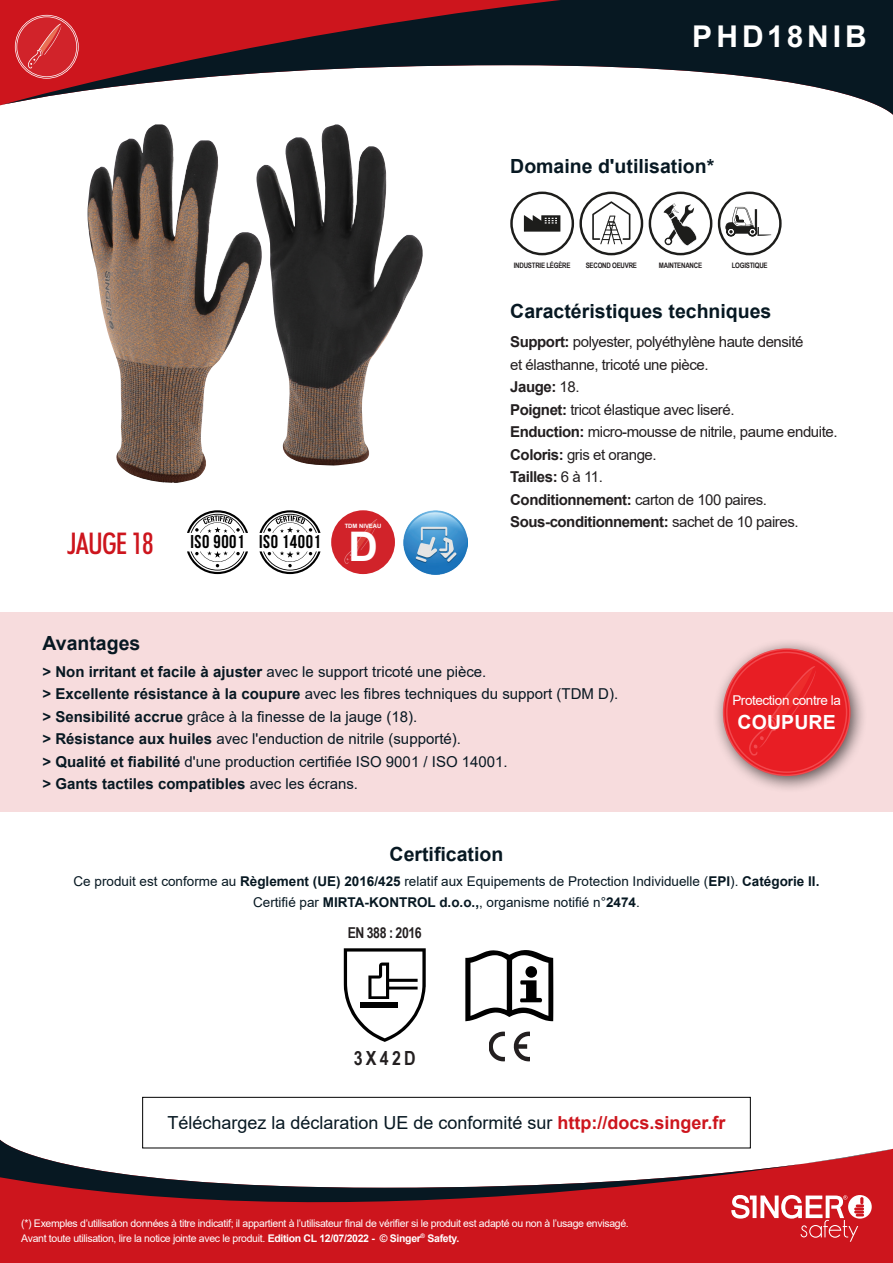
<style>
.page{position:relative;width:893px;height:1263px;background:#fff}
.page>*{position:absolute;margin:0;border:0;box-sizing:border-box;transform-origin:0 0}
.t1{font:700 40.8px "Arial";color:#fff}
.t2{font:700 30px "Arial";letter-spacing:.135em;color:#fff}
.t3{font:500 condensed 30px "Futura BT";letter-spacing:-.03em;color:#cd151d}
.t4{font:700 19.5px "Arial";color:#071822}
.t5{font:700 19.5px "Arial";letter-spacing:.005em;color:#fff}
.t6{font:700 19.5px "Arial Narrow";color:#231f20}
.t7{font:700 18.6px "Bebas Neue";letter-spacing:.03em;color:#000}
.t8{font:18px "Arial";color:#071822}
.t9{font:15px "Arial";color:#071822}
.t10{font:15px/22.5px "Arial";letter-spacing:-.03em;color:#231f20}
.t11{font:700 15px "Arial";letter-spacing:-.03em;color:#231f20}
.t12{font:700 15px "Arial";color:#071822}
.t13{font:700 15px "Arial Narrow";letter-spacing:-.03em;color:#231f20}
.t14{font:13.5px "Arial";color:#071822}
.t15{font:13.5px "Arial";letter-spacing:-.03em;color:#fff}
.t16{font:10.5px/15px "Arial";letter-spacing:-.03em;color:#fff}
.t17{font:700 7.5px "Arial Narrow";letter-spacing:-.03em;color:#231f20}
.t18{font:700 5.85px "Arial";color:#fff}
.s1{font-weight:700}
.s2{font-weight:400}
.s3{font-weight:700;color:#cd151d}
</style>
<div class="page">
<svg style="left:0;top:0;width:893px;height:115px"></svg>
<div style="left:0;top:612px;width:893px;height:200px;background:#f7dcdd"></div>
<svg style="left:344px;top:948px;width:82px;height:94px"></svg>
<div style="left:360px;top:1002px;width:37px;height:6px;background:#000"></div>
<svg style="left:465px;top:950px;width:88px;height:71px"></svg>
<div style="left:525px;top:966px;width:12px;height:12px;background:#000;border-radius:50%"></div>
<svg style="left:513px;top:1031px;width:17px;height:30px"></svg>
<svg style="left:489px;top:1031px;width:16px;height:30px"></svg>
<svg style="left:524px;top:215px;width:36px;height:17px"></svg>
<div style="left:510px;top:192px;width:64px;height:63px;border:2px solid #1d1d1b;border-radius:50%"></div>
<div style="left:579px;top:192px;width:64px;height:63px;border:2px solid #1d1d1b;border-radius:50%"></div>
<svg style="left:592px;top:201px;width:38px;height:43px"></svg>
<div style="left:649px;top:192px;width:63px;height:63px;border:2px solid #1d1d1b;border-radius:50%"></div>
<svg style="left:663px;top:203px;width:34px;height:43px"></svg>
<div style="left:718px;top:192px;width:64px;height:63px;border:2px solid #1d1d1b;border-radius:50%"></div>
<svg style="left:725px;top:203px;width:46px;height:34px"></svg>
<div style="left:0;top:1250px;width:893px;height:13px;background:#cd151d"></div>
<svg style="left:0;top:1140px;width:893px;height:110px;fill:#cd151d"></svg>
<div style="left:142px;top:1097px;width:608px;height:51px;border:1px solid #000"></div>
<svg style="left:731px;top:1195px;width:141px;height:47px"></svg>
<svg style="left:15px;top:15px;width:64px;height:64px;background:#d4353a"></svg>
<div style="left:712px;top:638px;width:155px;height:155px;background:#231f20;opacity:.75"></div>
<svg style="left:723px;top:648px;width:127px;height:128px;background:#e54449"></svg>
<svg style="left:187px;top:510px;width:61px;height:23px"></svg>
<svg style="left:187px;top:551px;width:61px;height:23px"></svg>
<svg style="left:259px;top:510px;width:62px;height:23px"></svg>
<svg style="left:259px;top:551px;width:62px;height:23px"></svg>
<div style="left:331px;top:510px;width:64px;height:64px;background:#d1232a;border-radius:50%"></div>
<svg style="left:344px;top:519px;width:34px;height:45px"></svg>
<img style="left:404px;top:510px;width:64px;height:64px">
<img style="left:263px;top:124px;width:160px;height:341px">
<img style="left:88px;top:124px;width:175px;height:359px">
<p class="t2" style="left:692px;top:16px;width:176px">PHD18NIB</p>
<p class="t3" style="left:68px;top:525px;width:87px">JAUGE 18</p>
<p class="t7" style="left:191px;top:532px;width:55px">ISO 9001</p>
<p class="t7" style="left:259px;top:532px;width:63px">ISO 14001</p>
<p class="t18" style="left:345px;top:521px;width:38px">TDM NIVEAU</p>
<p class="t1" style="left:348px;top:518px;width:31px">D</p>
<p class="t4" style="left:510px;top:153px;width:206px">Domaine d'utilisation*</p>
<p class="t17" style="left:514px;top:260px;width:58px">INDUSTRIE LÉGÈRE</p>
<p class="t17" style="left:586px;top:260px;width:53px">SECOND OEUVRE</p>
<p class="t17" style="left:659px;top:260px;width:45px">MAINTENANCE</p>
<p class="t17" style="left:732px;top:260px;width:37px">LOGISTIQUE</p>
<p class="t4" style="left:510px;top:297px;width:263px">Caractéristiques techniques</p>
<p class="t10" style="left:510px;top:330px;width:295px"><span class="s1">Support:</span> polyester, polyéthylène haute densité et élasthanne, tricoté une pièce.</p>
<p class="t11" style="left:510px;top:376px;width:71px">Jauge: <span class="s2">18.</span></p>
<p class="t10" style="left:510px;top:398px;width:226px"><span class="s1">Poignet:</span> tricot élastique avec liseré.</p>
<p class="t10" style="left:510px;top:420px;width:329px"><span class="s1">Enduction:</span> micro-mousse de nitrile, paume enduite.</p>
<p class="t10" style="left:510px;top:443px;width:148px"><span class="s1">Coloris:</span> gris et orange.</p>
<p class="t11" style="left:510px;top:466px;width:94px">Tailles: <span class="s2">6 à 11.</span></p>
<p class="t10" style="left:510px;top:488px;width:258px"><span class="s1">Conditionnement:</span> carton de 100 paires.</p>
<p class="t11" style="left:510px;top:511px;width:290px">Sous-conditionnement: <span class="s2">sachet de 10 paires.</span></p>
<p class="t4" style="left:43px;top:629px;width:99px">Avantages</p>
<p class="t9" style="left:43px;top:661px;width:445px"><span class="s1">&gt; Non irritant et facile à ajuster</span> avec le support tricoté une pièce.</p>
<p class="t9" style="left:43px;top:683px;width:577px"><span class="s1">&gt; Excellente résistance à la coupure</span> avec les fibres techniques du support (TDM D).</p>
<p class="t9" style="left:43px;top:706px;width:376px"><span class="s1">&gt; Sensibilité accrue</span> grâce à la finesse de la jauge (18).</p>
<p class="t9" style="left:43px;top:728px;width:420px"><span class="s1">&gt; Résistance aux huiles</span> avec l'enduction de nitrile (supporté).</p>
<p class="t9" style="left:43px;top:751px;width:467px"><span class="s1">&gt; Qualité et fiabilité</span> d'une production certifiée ISO 9001 / ISO 14001.</p>
<p class="t12" style="left:43px;top:773px;width:317px">&gt; Gants tactiles compatibles <span class="s2">avec les écrans.</span></p>
<p class="t15" style="left:732px;top:691px;width:110px">Protection contre la</p>
<p class="t5" style="left:738px;top:709px;width:100px">COUPURE</p>
<p class="t4" style="left:390px;top:840px;width:115px">Certification</p>
<p class="t14" style="left:74px;top:872px;width:747px">Ce produit est conforme au <span class="s1">Règlement (UE) 2016/425</span> relatif aux Equipements de Protection Individuelle (<span class="s1">EPI</span>). <span class="s1">Catégorie II.</span></p>
<p class="t14" style="left:253px;top:893px;width:388px">Certifié par <span class="s1">MIRTA-KONTROL d.o.o.,</span>, organisme notifié n°<span class="s1">2474</span>.</p>
<p class="t13" style="left:348px;top:921px;width:75px">EN 388 : 2016</p>
<p class="t6" style="left:354px;top:1043px;width:63px">3 X 4 2 D</p>
<p class="t8" style="left:167px;top:1110px;width:560px">Téléchargez la déclaration UE de conformité sur <span class="s3">http://docs.singer.fr</span></p>
<p class="t16" style="left:21px;top:1215px;width:609px">(*) Exemples d’utilisation données à titre indicatif; il appartient à l’utilisateur final de vérifier si le produit est adapté ou non à l’usage envisagé.<br>Avant toute utilisation, lire la notice jointe avec le produit. <span class="s1">Edition CL 12/07/2022 - © Singer</span><sup>®</sup> <span class="s1">Safety.</span></p>
</div>
